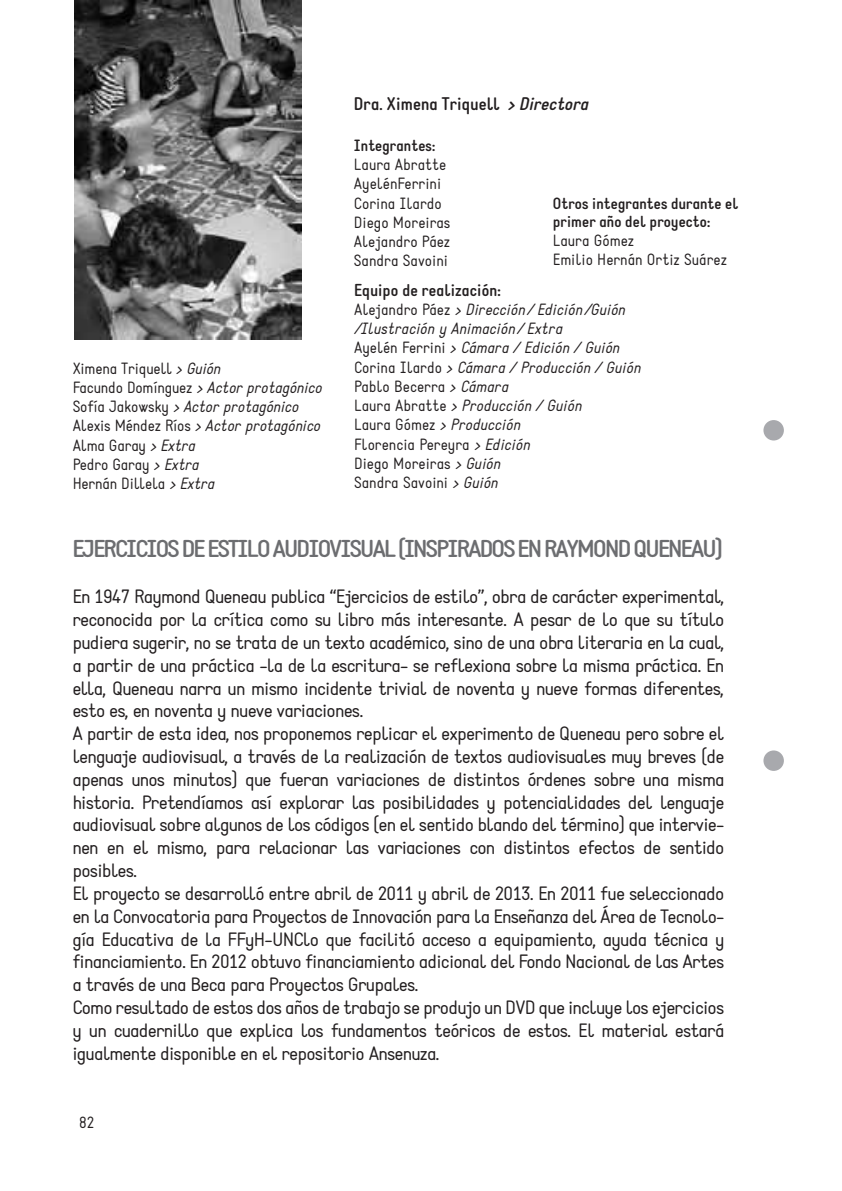
<style>
.page{position:relative;width:842px;height:1191px;background:#fff}
.page>*{position:absolute;margin:0;border:0;box-sizing:border-box;transform-origin:0 0}
.t1{font:700 24px "Static";letter-spacing:-.075em;color:#6c6d70;scale:1.07 1}
.t2{font:19px/22.8px "Static";letter-spacing:-.04em;color:#231f20;scale:1.07 1}
.t3{font:700 18px "Static";color:#231f20}
.t4{font:700 17px "Static";color:#231f20}
.t5{font:16px/19.2px "Static";color:#231f20}
.t6{font:italic 16px/19.2px "Static";color:#231f20}
.t7{font:700 16px/18px "Static";color:#231f20}
.s1{font-style:italic}
.s2{font-style:normal}
</style>
<div class="page">
<img style="left:75px;top:0;width:226px;height:340px">
<div style="left:763px;top:420px;width:21px;height:20px;background:#a8a9ad;border-radius:50%"></div>
<div style="left:763px;top:750px;width:21px;height:21px;background:#a8a9ad;border-radius:50%"></div>
<p class="t5" style="left:73px;top:359px;width:251px">Ximena Triquell <span class="s1">&gt; Guión<br></span>Facundo Domínguez <span class="s1">&gt; Actor protagónico<br></span>Sofía Jakowsky <span class="s1">&gt; Actor protagónico<br></span>Alexis Méndez Ríos <span class="s1">&gt; Actor protagónico<br></span>Alma Garay <span class="s1">&gt; Extra<br></span>Pedro Garay <span class="s1">&gt; Extra<br></span>Hernán Dillela <span class="s1">&gt; Extra</span></p>
<p class="t3" style="left:354px;top:93px;width:236px">Dra. Ximena Triquell <span class="s1">&gt; Directora</span></p>
<p class="t7" style="left:354px;top:137px;width:83px">Integrantes:</p>
<p class="t5" style="left:354px;top:155px;width:98px">Laura Abratte<br>AyelénFerrini<br>Corina Ilardo<br>Diego Moreiras<br>Alejandro Páez<br>Sandra Savoini</p>
<p class="t7" style="left:553px;top:195px;width:187px">Otros integrantes durante el primer año del proyecto:</p>
<p class="t5" style="left:553px;top:231px;width:176px">Laura Gómez<br>Emilio Hernán Ortiz Suárez</p>
<p class="t4" style="left:354px;top:280px;width:148px">Equipo de realización:</p>
<p class="t6" style="left:354px;top:300px;width:288px"><span class="s2">Alejandro Páez</span> &gt; Dirección / Edición /Guión /Ilustración y Animación / Extra<br><span class="s2">Ayelén Ferrini</span> &gt; Cámara / Edición / Guión<br><span class="s2">Corina Ilardo</span> &gt; Cámara / Producción / Guión<br><span class="s2">Pablo Becerra</span> &gt; Cámara<br><span class="s2">Laura Abratte</span> &gt; Producción / Guión<br><span class="s2">Laura Gómez</span> &gt; Producción<br><span class="s2">Florencia Pereyra</span> &gt; Edición<br><span class="s2">Diego Moreiras</span> &gt; Guión<br><span class="s2">Sandra Savoini</span> &gt; Guión</p>
<p class="t1" style="left:72px;top:534px;width:609px">EJERCICIOS DE ESTILO AUDIOVISUAL (INSPIRADOS EN RAYMOND QUENEAU)</p>
<p class="t2" style="left:72px;top:586px;width:611px">En 1947 Raymond Queneau publica “Ejercicios de estilo”, obra de carácter experimental, reconocida por la crítica como su libro más interesante. A pesar de lo que su título pudiera sugerir, no se trata de un texto académico, sino de una obra literaria en la cual, a partir de una práctica -la de la escritura- se reflexiona sobre la misma práctica. En ella, Queneau narra un mismo incidente trivial de noventa y nueve formas diferentes, esto es, en noventa y nueve variaciones.<br>A partir de esta idea, nos proponemos replicar el experimento de Queneau pero sobre el lenguaje audiovisual, a través de la realización de textos audiovisuales muy breves (de apenas unos minutos) que fueran variaciones de distintos órdenes sobre una misma historia. Pretendíamos así explorar las posibilidades y potencialidades del lenguaje audiovisual sobre algunos de los códigos (en el sentido blando del término) que intervie&shy;nen en el mismo, para relacionar las variaciones con distintos efectos de sentido posibles.<br>El proyecto se desarrolló entre abril de 2011 y abril de 2013. En 2011 fue seleccionado en la Convocatoria para Proyectos de Innovación para la Enseñanza del Área de Tecnolo&shy;gía Educativa de la FFyH-UNClo que facilitó acceso a equipamiento, ayuda técnica y financiamiento. En 2012 obtuvo financiamiento adicional del Fondo Nacional de las Artes a través de una Beca para Proyectos Grupales.<br>Como resultado de estos dos años de trabajo se produjo un DVD que incluye los ejercicios y un cuadernillo que explica los fundamentos teóricos de estos. El material estará igualmente disponible en el repositorio Ansenuza.</p>
<p class="t5" style="left:79px;top:1112px;width:17px">82</p>
</div>
